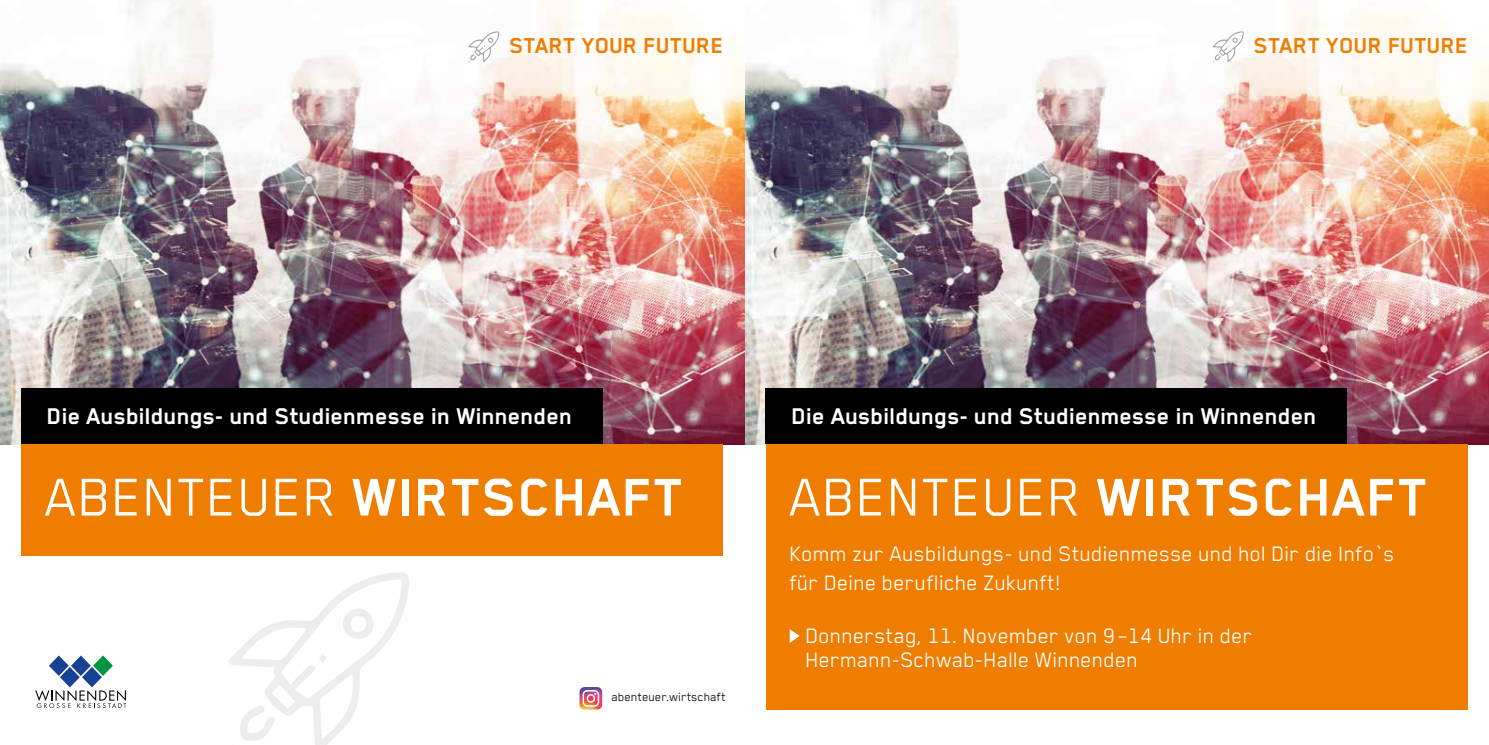
<style>
.page{position:relative;width:1489px;height:745px;background:#fff}
.page>*{position:absolute;margin:0;border:0;box-sizing:border-box;transform-origin:0 0}
.t1{font:700 61.25px "Blender Pro";letter-spacing:.01em;color:#fff}
.t2{font:700 26.25px "Blender Pro";color:#fff}
.t3{font:700 25px "Blender Pro";color:#ef7d00}
.t4{font:24px "Blender Pro";color:#fff}
.t5{font:13.62px "Blender Pro";color:#000}
.s1{font-weight:400}
</style>
<div class="page">
<img style="left:744px;top:0;width:744px;height:444px">
<img style="left:0;top:0;width:744px;height:444px">
<div style="left:765px;top:444px;width:702px;height:265px;background:#ef7d00"></div>
<div style="left:21px;top:444px;width:702px;height:111px;background:#ef7d00"></div>
<div style="left:765px;top:388px;width:581px;height:56px;background:#000"></div>
<div style="left:21px;top:388px;width:581px;height:56px;background:#000"></div>
<svg style="left:789px;top:629px;width:10px;height:13px"></svg>
<svg style="left:1212px;top:31px;width:31px;height:31px"></svg>
<svg style="left:468px;top:31px;width:31px;height:31px"></svg>
<svg style="left:35px;top:655px;width:91px;height:52px"></svg>
<svg style="left:579px;top:687px;width:23px;height:22px"></svg>
<svg style="left:229px;top:572px;width:180px;height:173px"></svg>
<div style="left:351px;top:616px;width:15px;height:15px;background:#fff;border-radius:50%"></div>
<p class="t3" style="left:509px;top:32px;width:216px">START YOUR FUTURE</p>
<p class="t3" style="left:1254px;top:32px;width:216px">START YOUR FUTURE</p>
<p class="t2" style="left:47px;top:402px;width:526px">Die Ausbildungs- und Studienmesse in Winnenden</p>
<p class="t2" style="left:791px;top:402px;width:526px">Die Ausbildungs- und Studienmesse in Winnenden</p>
<p class="t1" style="left:45px;top:463px;width:641px"><span class="s1">ABENTEUER</span> WIRTSCHAFT</p>
<p class="t5" style="left:612px;top:688px;width:116px">abenteuer.wirtschaft</p>
<p class="t1" style="left:789px;top:463px;width:641px"><span class="s1">ABENTEUER</span> WIRTSCHAFT</p>
<p class="t4" style="left:789px;top:540px;width:606px">Komm zur Ausbildungs- und Studienmesse und hol Dir die Info`s</p>
<p class="t4" style="left:789px;top:569px;width:273px">für Deine berufliche Zukunft!</p>
<p class="t4" style="left:805px;top:622px;width:449px">Donnerstag, 11. November von 9–14 Uhr in der</p>
<p class="t4" style="left:805px;top:646px;width:334px">Hermann-Schwab-Halle Winnenden</p>
</div>
